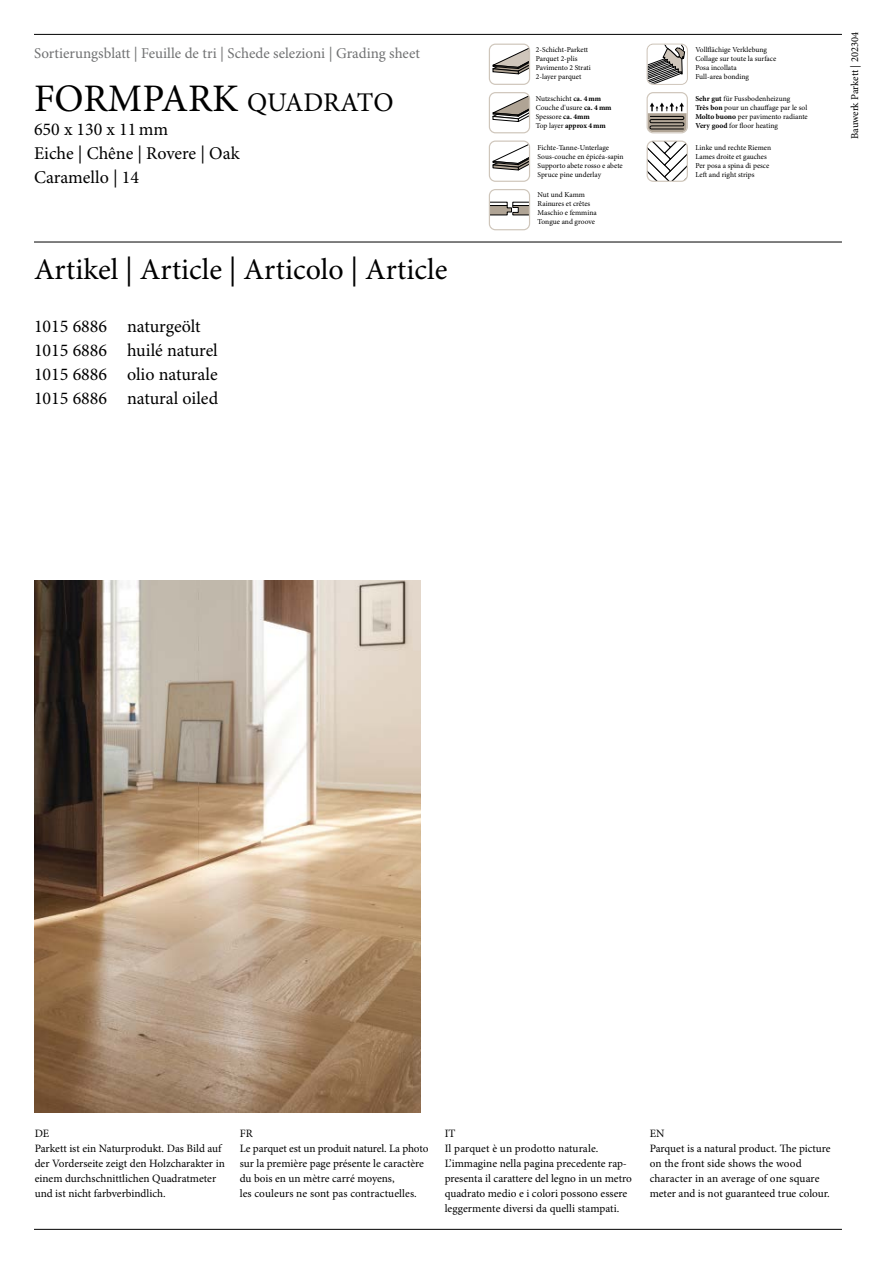
<style>
.page{position:relative;width:893px;height:1263px;background:#fff}
.page>*{position:absolute;margin:0;border:0;box-sizing:border-box;transform-origin:0 0}
.t1{font:39px "Minion Pro";color:#000}
.t2{font:30px "Minion Pro";color:#000}
.t3{font:18px/24px "Minion Pro";color:#000}
.t4{font:15px "Minion Pro";color:#707172}
.t5{font:11.25px/15px "Minion Pro";color:#000}
.t6{font:10.5px "Minion Pro";letter-spacing:-.005em;color:#000}
.t7{font:7.5px/9px "Minion Pro";letter-spacing:-.005em;color:#000}
.s1{font-size:27px}
.s2{font-weight:700}
</style>
<div class="page">
<hr style="left:34px;top:1229px;width:808px;height:1px;background:#000">
<hr style="left:34px;top:34px;width:808px;height:1px;background:#000">
<hr style="left:34px;top:242px;width:808px;height:1px;background:#000">
<svg style="left:489px;top:44px;width:41px;height:41px"></svg>
<div style="left:490px;top:45px;width:39px;height:39px;background:#fff;border-radius:5px"></div>
<svg style="left:493px;top:48px;width:36px;height:26px"></svg>
<svg style="left:489px;top:92px;width:41px;height:41px"></svg>
<div style="left:490px;top:93px;width:39px;height:39px;background:#fff;border-radius:5px"></div>
<svg style="left:493px;top:95px;width:36px;height:27px"></svg>
<svg style="left:647px;top:44px;width:41px;height:41px"></svg>
<svg style="left:648px;top:45px;width:39px;height:39px"></svg>
<div style="left:647px;top:92px;width:41px;height:41px;background:#d3cbc2;border-radius:7px"></div>
<svg style="left:648px;top:93px;width:39px;height:39px;background:#b6b2ac"></svg>
<svg style="left:489px;top:189px;width:41px;height:41px"></svg>
<div style="left:490px;top:190px;width:39px;height:39px;background:#fff;border-radius:5px"></div>
<svg style="left:490px;top:202px;width:39px;height:13px"></svg>
<div style="left:489px;top:141px;width:41px;height:41px;background:#f9f8f7"></div>
<svg style="left:489px;top:141px;width:41px;height:41px"></svg>
<div style="left:490px;top:142px;width:39px;height:39px;background:#fff;border-radius:5px"></div>
<svg style="left:493px;top:144px;width:36px;height:26px"></svg>
<svg style="left:647px;top:141px;width:41px;height:41px"></svg>
<svg style="left:648px;top:142px;width:39px;height:39px"></svg>
<img style="left:34px;top:580px;width:387px;height:532px">
<h3 class="t4" style="left:34px;top:44px;width:388px">Sortierungsblatt | Feuille de tri | Schede selezioni | Grading sheet</h3>
<h1 class="t1" style="left:34px;top:75px;width:361px">FORMPARK <span class="s1">QUADRATO</span></h1>
<h3 class="t3" style="left:34px;top:118px;width:207px">650 x 130 x 11mm<br>Eiche | Chêne | Rovere | Oak<br>Caramello | 14</h3>
<h2 class="t2" style="left:34px;top:252px;width:415px">Artikel | Article | Articolo | Article</h2>
<h3 class="t3" style="left:34px;top:315px;width:186px">1015 6886 naturgeölt<br>1015 6886 huilé naturel<br>1015 6886 olio naturale<br>1015 6886 natural oiled</h3>
<p class="t7" style="left:536px;top:46px;width:57px">2-Schicht-Parkett<br>Parquet 2-plis<br>Pavimento 2 Strati<br>2-layer parquet</p>
<p class="t7" style="left:536px;top:94px;width:77px">Nutzschicht <span class="s2">ca. 4mm<br></span>Couche d'usure <span class="s2">ca. 4mm<br></span>Spessore <span class="s2">ca. 4mm<br></span>Top layer <span class="s2">approx 4mm</span></p>
<p class="t7" style="left:538px;top:144px;width:87px">Fichte-Tanne-Unterlage<br>Sous-couche en épicéa-sapin<br>Supporto abete rosso e abete<br>Spruce pine underlay</p>
<p class="t7" style="left:538px;top:191px;width:61px">Nut und Kamm<br>Rainures et crêtes<br>Maschio e femmina<br>Tongue and groove</p>
<p class="t7" style="left:695px;top:46px;width:82px">Vollflächige Verklebung<br>Collage sur toute la surface<br>Posa incollata<br>Full-area bonding</p>
<p class="t7" style="left:695px;top:94px;width:114px"><span class="s2">Sehr gut</span> für Fussbodenheizung<br><span class="s2">Très bon</span> pour un chauffage par le sol<br><span class="s2">Molto buono</span> per pavimento radiante<br><span class="s2">Very good</span> for floor heating</p>
<p class="t7" style="left:695px;top:144px;width:77px">Linke und rechte Riemen<br>Lames droite et gauches<br>Per posa a spina di pesce<br>Left and right strips</p>
<p class="t6" style="left:848px;top:139px;width:108px;rotate:-90deg">Bauwerk Parkett | 202304</p>
<p class="t5" style="left:35px;top:1126px;width:192px">DE<br>Parkett ist ein Naturprodukt. Das Bild auf der Vorderseite zeigt den Holzcharakter in einem durchschnittlichen Quadratmeter und ist nicht farbverbindlich.</p>
<p class="t5" style="left:240px;top:1126px;width:190px">FR<br>Le parquet est un produit naturel. La photo sur la première page présente le caractère du bois en un mètre carré moyens,<br>les couleurs ne sont pas contractuelles.</p>
<p class="t5" style="left:445px;top:1126px;width:189px">IT<br>Il parquet è un prodotto naturale.<br>L’immagine nella pagina precedente rap&shy;presenta il carattere del legno in un metro quadrato medio e i colori possono essere leggermente diversi da quelli stampati.</p>
<p class="t5" style="left:650px;top:1126px;width:183px">EN<br>Parquet is a natural product. The picture on the front side shows the wood character in an average of one square meter and is not guaranteed true colour.</p>
</div>
